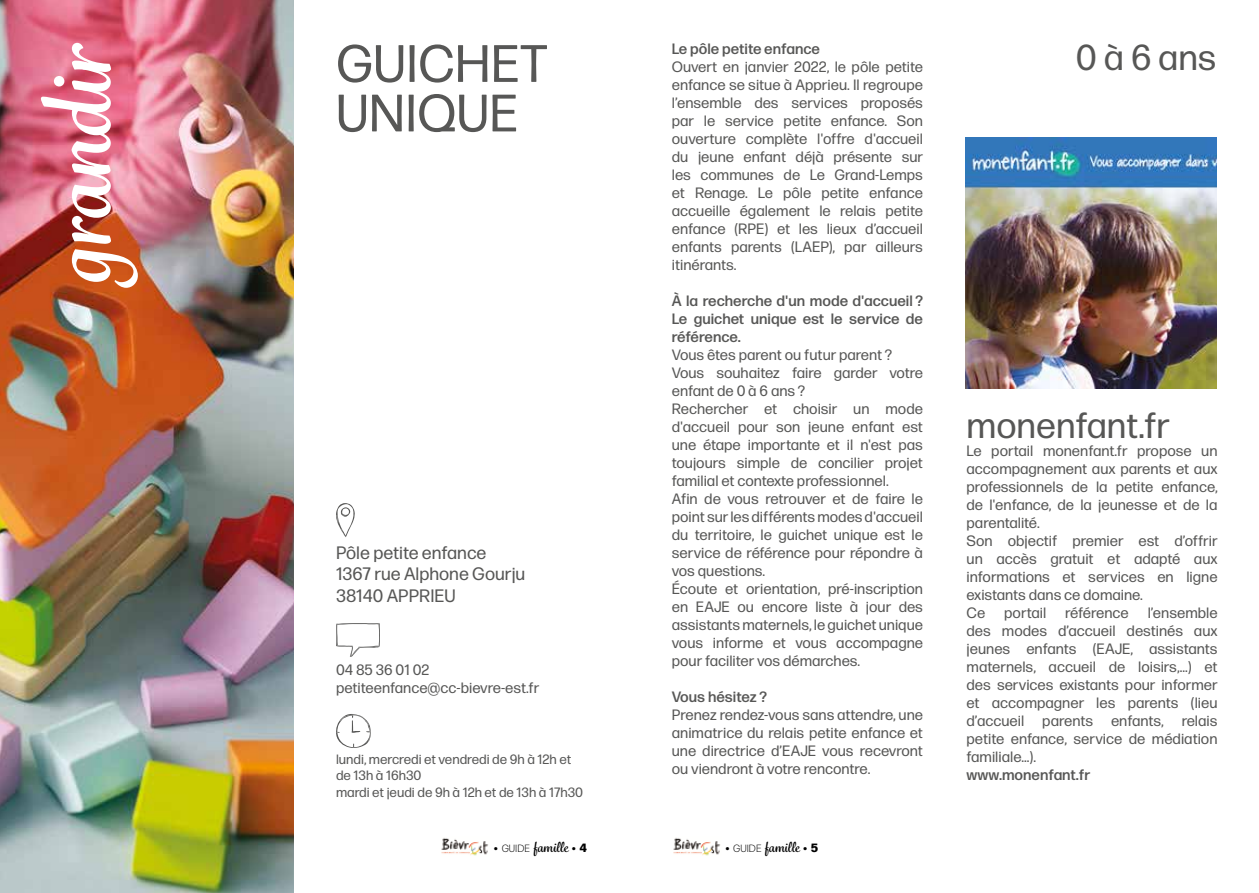
<style>
.page{position:relative;width:1259px;height:893px;background:#fff}
.page>*{position:absolute;margin:0;border:0;box-sizing:border-box;transform-origin:0 0}
.t1{font:700 90px "Grafolita Script";color:#fff}
.t2{font:52.5px/49.5px "Forma DJR Micro";color:#575756}
.t3{font:36px "Forma DJR Micro";color:#575756}
.t4{font:18px/21.6px "Forma DJR Micro";color:#575756}
.t5{font:15px/18px "Forma DJR Micro";color:#575756}
.t6{font:500 15px/18px "Forma DJR Micro";color:#575756;text-align:justify}
.t7{font:13.5px/16.2px "Forma DJR Micro";color:#575756}
.t8{font:700 13.5px "Grafolita Script";color:#000}
.s1{font-family:"Verdana Pro";font-weight:300;font-stretch:condensed;font-size:10.5px}
.s2{font-family:"Forma DJR Micro";font-weight:300;font-size:10.5px}
.s3{font-family:"Forma DJR Micro";font-weight:800;font-size:12px}
</style>
<div class="page">
<img style="left:965px;top:138px;width:251px;height:251px">
<img style="left:0;top:0;width:293px;height:893px">
<img style="left:441px;top:838px;width:47px;height:18px">
<img style="left:673px;top:838px;width:47px;height:18px">
<svg style="left:336px;top:503px;width:19px;height:34px"></svg>
<svg style="left:336px;top:623px;width:44px;height:34px"></svg>
<svg style="left:336px;top:714px;width:35px;height:34px"></svg>
<h1 class="t1" style="left:41px;top:285px;width:243px;rotate:-90deg">grandir</h1>
<h2 class="t2" style="left:336px;top:40px;width:213px">GUICHET<br>UNIQUE</h2>
<p class="t4" style="left:336px;top:542px;width:191px">Pôle petite enfance<br>1367 rue Alphone Gourju<br>38140 APPRIEU</p>
<p class="t5" style="left:336px;top:661px;width:205px">04 85 36 01 02 petiteenfance@cc-bievre-est.fr</p>
<p class="t7" style="left:336px;top:752px;width:249px">lundi, mercredi et vendredi de 9h à 12h et de 13h à 16h30<br>mardi et jeudi de 9h à 12h et de 13h à 17h30</p>
<p class="t6" style="left:672px;top:39px;width:150px">Le pôle petite enfance</p>
<p class="t5" style="left:672px;top:58px;width:253px;text-align:justify">Ouvert en janvier 2022, le pôle petite enfance se situe à Apprieu. Il regroupe l’ensemble des services proposés par le service petite enfance. Son ouverture complète l'offre d'accueil du jeune enfant déjà présente sur les communes de Le Grand-Lemps et Renage. Le pôle petite enfance accueille également le relais petite enfance (RPE) et les lieux d’accueil enfants parents (LAEP), par ailleurs itinérants.</p>
<p class="t6" style="left:672px;top:291px;width:253px">À la recherche d'un mode d'accueil ?<br>Le guichet unique est le service de référence.</p>
<p class="t5" style="left:672px;top:346px;width:253px">Vous êtes parent ou futur parent ?<br>Vous souhaitez faire garder votre enfant de 0 à 6 ans ?<br>Rechercher et choisir un mode d'accueil pour son jeune enfant est une étape importante et il n'est pas toujours simple de concilier projet familial et contexte professionnel.<br>Afin de vous retrouver et de faire le point sur les différents modes d'accueil du territoire, le guichet unique est le service de référence pour répondre à vos questions.<br>Écoute et orientation, pré-inscription en EAJE ou encore liste à jour des assistants maternels, le guichet unique vous informe et vous accompagne pour faciliter vos démarches.</p>
<p class="t6" style="left:672px;top:687px;width:97px">Vous hésitez ?</p>
<p class="t5" style="left:672px;top:706px;width:253px;text-align:justify">Prenez rendez-vous sans attendre, une animatrice du relais petite enfance et une directrice d’EAJE vous recevront ou viendront à votre rencontre.</p>
<p class="t8" style="left:493px;top:842px;width:95px"><span class="s1">•</span> <span class="s2">GUIDE</span> famille <span class="s1">•</span> <span class="s3">4</span></p>
<p class="t8" style="left:725px;top:842px;width:94px"><span class="s1">•</span> <span class="s2">GUIDE</span> famille <span class="s1">•</span> <span class="s3">5</span></p>
<h3 class="t3" style="left:1076px;top:37px;width:142px">0 à 6 ans</h3>
<h3 class="t3" style="left:966px;top:405px;width:205px">monenfant.fr</h3>
<p class="t5" style="left:966px;top:442px;width:253px">Le portail monenfant.fr propose un accompagnement aux parents et aux professionnels de la petite enfance, de l'enfance, de la jeunesse et de la parentalité.<br>Son objectif premier est d’offrir un accès gratuit et adapté aux informations et services en ligne existants dans ce domaine.<br>Ce</p>
<p class="t5" style="left:1004px;top:604px;width:44px">portail</p>
<p class="t5" style="left:1065px;top:604px;width:65px">référence</p>
<p class="t5" style="left:966px;top:604px;width:253px;text-align:justify;text-indent:181px">l’ensemble des modes d’accueil destinés aux jeunes enfants (EAJE, assistants maternels, accueil de loisirs,...) et des services existants pour informer et accompagner les parents (lieu d’accueil parents enfants, relais petite enfance, service de médiation familiale...).</p>
<p class="t6" style="left:966px;top:766px;width:125px">www.monenfant.fr</p>
</div>
